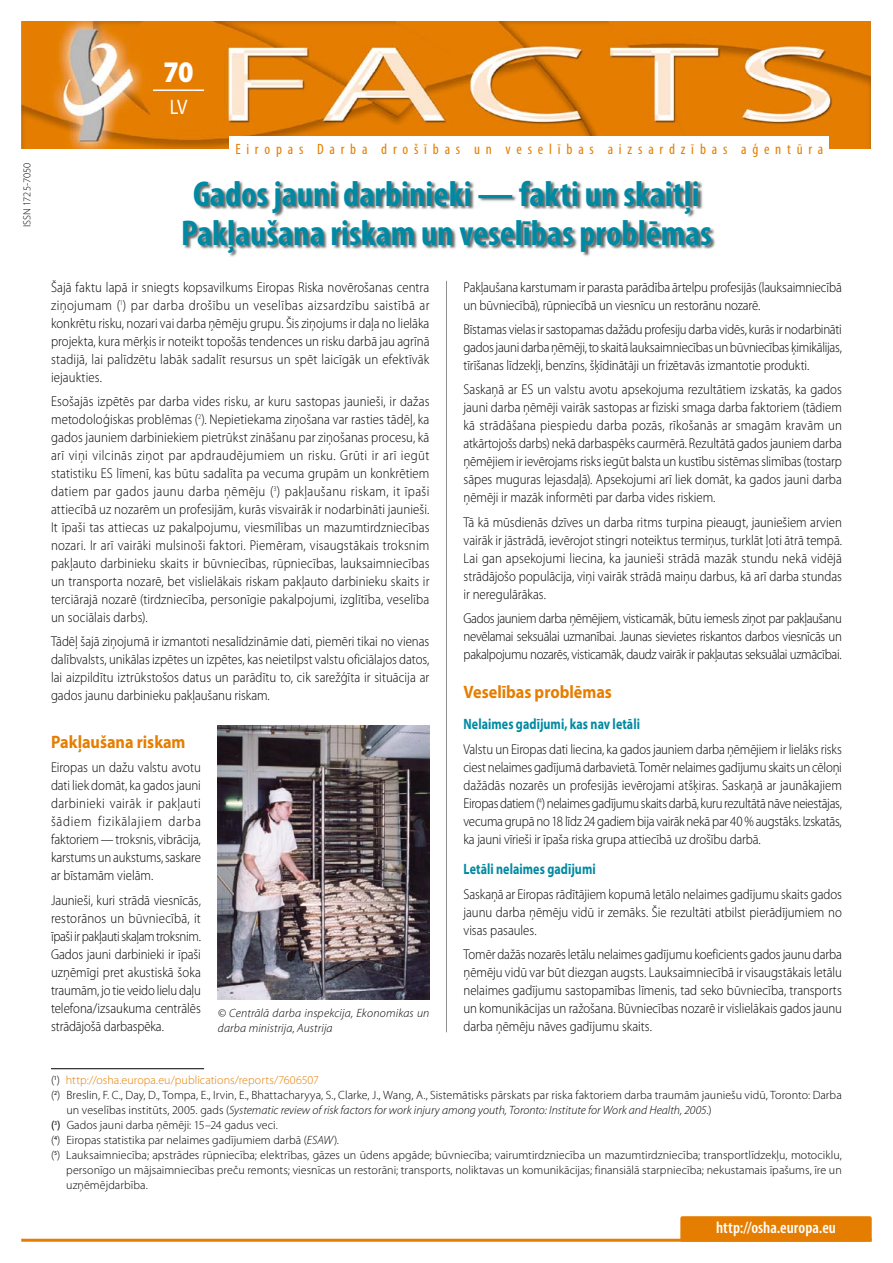
<style>
.page{position:relative;width:893px;height:1263px;background:#fff}
.page>*{position:absolute;margin:0;border:0;box-sizing:border-box;transform-origin:0 0}
.t1{font:700 condensed 36px/39px "Myriad Pro";color:#0089a2;text-align:center}
.t2{font:900 30px "Myriad Pro";color:#fff;scale:.9 1}
.t3{font:21px "Myriad Pro";color:#fff;scale:.88 1}
.t4{font:700 18px "Myriad Pro";color:#e57e00;scale:.9 1}
.t5{font:600 condensed 16.5px "Myriad Pro";letter-spacing:.005em;color:#fff}
.t6{font:condensed 15px "Myriad Pro";letter-spacing:.385em;color:#e57e00}
.t7{font:700 15px "Myriad Pro";letter-spacing:.005em;color:#0089a2;scale:.8 1}
.t8{font:300 14.25px/18px "Myriad Pro";letter-spacing:-.005em;color:#000;text-align:justify;scale:.9 1}
.t9{font:300 12px "Myriad Pro";letter-spacing:.005em;color:#000}
.t10{font:italic 300 12px/15px "Myriad Pro";letter-spacing:.005em;color:#000}
.t11{font:300 12px "Myriad Pro";letter-spacing:.005em;color:#e57e00}
.t12{font:300 10.5px "Myriad Pro";color:#000}
.s1{color:#000}
.s2{font-style:normal}
.s3{font-weight:400}
.s4{font-style:italic}
</style>
<div class="page">
<hr style="left:21px;top:1239px;width:851px;height:3px;background:#e57e00">
<img style="left:184px;top:181px;width:531px;height:76px">
<img style="left:21px;top:21px;width:850px;height:128px">
<div style="left:680px;top:1216px;width:192px;height:26px;background:#e57e00;border-radius:2px"></div>
<hr style="left:153px;top:89px;width:51px;height:2px;background:#fff">
<div style="left:230px;top:136px;width:599px;height:26px;background:#fff"></div>
<hr style="left:446px;top:281px;width:1px;height:751px;background:#909090">
<hr style="left:51px;top:1068px;width:153px;height:1px;background:#000">
<img style="left:218px;top:725px;width:211px;height:274px">
<p class="t12" style="left:21px;top:227px;width:65px;rotate:-90deg">ISSN 1725-7050</p>
<h2 class="t2" style="left:163px;top:55px;width:35px">70</h2>
<h3 class="t3" style="left:170px;top:95px;width:22px">LV</h3>
<p class="t6" style="left:235px;top:141px;width:589px">Eiropas Darba drošības un veselības aizsardzības aģentūra</p>
<h1 class="t1" style="left:181px;top:175px;width:532px">Gados jauni darbinieki — fakti un skaitļi<br>Pakļaušana riskam un veselības problēmas</h1>
<p class="t8" style="left:51px;top:278px;width:422px">Šajā faktu lapā ir sniegts kopsavilkums Eiropas Riska novērošanas centra ziņojumam (<sup>1</sup>) par darba drošību un veselības aizsardzību saistībā ar konkrētu risku, nozari vai darba ņēmēju grupu. Šis ziņojums ir daļa no lielāka projekta, kura mērķis ir noteikt topošās tendences un risku darbā jau agrīnā stadijā, lai palīdzētu labāk sadalīt resursus un spēt laicīgāk un efektīvāk iejaukties.</p>
<p class="t8" style="left:51px;top:392px;width:422px">Esošajās izpētēs par darba vides risku, ar kuru sastopas jaunieši, ir dažas metodoloģiskas problēmas (<sup>2</sup>). Nepietiekama ziņošana var rasties tādēļ, ka gados jauniem darbiniekiem pietrūkst zināšanu par ziņošanas procesu, kā arī viņi vilcinās ziņot par apdraudējumiem un risku. Grūti ir arī iegūt statistiku ES līmenī, kas būtu sadalīta pa vecuma grupām un konkrētiem datiem par gados jaunu darba ņēmēju (<sup>3</sup>) pakļaušanu riskam, it īpaši attiecībā uz nozarēm un profesijām, kurās visvairāk ir nodarbināti jaunieši.<br>It īpaši tas attiecas uz pakalpojumu, viesmīlības un mazumtirdzniecības nozari. Ir arī vairāki mulsinoši faktori. Piemēram, visaugstākais troksnim pakļauto darbinieku skaits ir būvniecības, rūpniecības, lauksaimniecības un transporta nozarē, bet vislielākais riskam pakļauto darbinieku skaits ir terciārajā nozarē (tirdzniecība, personīgie pakalpojumi, izglītība, veselība un sociālais darbs).</p>
<p class="t8" style="left:51px;top:633px;width:422px">Tādēļ šajā ziņojumā ir izmantoti nesalīdzināmie dati, piemēri tikai no vienas dalībvalsts, unikālas izpētes un izpētes, kas neietilpst valstu oficiālajos datos, lai aizpildītu iztrūkstošos datus un parādītu to, cik sarežģīta ir situācija ar gados jaunu darbinieku pakļaušanu riskam.</p>
<p class="t4" style="left:51px;top:732px;width:151px">Pakļaušana riskam</p>
<p class="t8" style="left:51px;top:759px;width:168px">Eiropas un dažu valstu avotu dati liek domāt, ka gados jauni darbinieki vairāk ir pakļauti šādiem fizikālajiem darba faktoriem — troksnis, vibrācija, karstums un aukstums, saskare ar bīstamām vielām.</p>
<p class="t8" style="left:51px;top:891px;width:168px">Jaunieši, kuri strādā viesnīcās, restorānos un būvniecībā, it īpaši ir pakļauti skaļam troksnim.<br>Gados jauni darbinieki ir īpaši uzņēmīgi pret akustiskā šoka traumām, jo tie veido lielu daļu telefona/izsaukuma centrālēs strādājošā darbaspēka.</p>
<p class="t10" style="left:218px;top:1005px;width:213px">© Centrālā darba inspekcija, Ekonomikas un darba ministrija, Austrija</p>
<p class="t8" style="left:463px;top:278px;width:422px">Pakļaušana karstumam ir parasta parādība ārtelpu profesijās (lauksaimniecībā un būvniecībā), rūpniecībā un viesnīcu un restorānu nozarē.</p>
<p class="t8" style="left:463px;top:320px;width:422px">Bīstamas vielas ir sastopamas dažādu profesiju darba vidēs, kurās ir nodarbināti gados jauni darba ņēmēji, to skaitā lauksaimniecības un būvniecības ķimikālijas, tīrīšanas līdzekļi, benzīns, šķīdinātāji un frizētavās izmantotie produkti.</p>
<p class="t8" style="left:463px;top:381px;width:422px">Saskaņā ar ES un valstu avotu apsekojuma rezultātiem izskatās, ka gados jauni darba ņēmēji vairāk sastopas ar fiziski smaga darba faktoriem (tādiem kā strādāšana piespiedu darba pozās, rīkošanās ar smagām kravām un atkārtojošs darbs) nekā darbaspēks caurmērā. Rezultātā gados jauniem darba ņēmējiem ir ievērojams risks iegūt balsta un kustību sistēmas slimības (tostarp sāpes muguras lejasdaļā). Apsekojumi arī liek domāt, ka gados jauni darba ņēmēji ir mazāk informēti par darba vides riskiem.</p>
<p class="t8" style="left:463px;top:513px;width:422px">Tā kā mūsdienās dzīves un darba ritms turpina pieaugt, jauniešiem arvien vairāk ir jāstrādā, ievērojot stingri noteiktus termiņus, turklāt ļoti ātrā tempā.<br>Lai gan apsekojumi liecina, ka jaunieši strādā mazāk stundu nekā vidējā strādājošo populācija, viņi vairāk strādā maiņu darbus, kā arī darba stundas ir neregulārākas.</p>
<p class="t8" style="left:463px;top:610px;width:422px">Gados jauniem darba ņēmējiem, visticamāk, būtu iemesls ziņot par pakļaušanu nevēlamai seksuālai uzmanībai. Jaunas sievietes riskantos darbos viesnīcās un pakalpojumu nozarēs, visticamāk, daudz vairāk ir pakļautas seksuālai uzmācībai.</p>
<p class="t4" style="left:463px;top:682px;width:166px">Veselības problēmas</p>
<p class="t7" style="left:463px;top:716px;width:222px">Nelaimes gadījumi, kas nav letāli</p>
<p class="t8" style="left:463px;top:740px;width:422px">Valstu un Eiropas dati liecina, ka gados jauniem darba ņēmējiem ir lielāks risks ciest nelaimes gadījumā darbavietā. Tomēr nelaimes gadījumu skaits un cēloņi dažādās nozarēs un profesijās ievērojami atšķiras. Saskaņā ar jaunākajiem Eiropas datiem (<sup>4</sup>) nelaimes gadījumu skaits darbā, kuru rezultātā nāve neiestājas, vecuma grupā no 18 līdz 24 gadiem bija vairāk nekā par 40 % augstāks. Izskatās, ka jauni vīrieši ir īpaša riska grupa attiecībā uz drošību darbā.</p>
<p class="t7" style="left:463px;top:861px;width:167px">Letāli nelaimes gadījumi</p>
<p class="t8" style="left:463px;top:885px;width:422px">Saskaņā ar Eiropas rādītājiem kopumā letālo nelaimes gadījumu skaits gados jaunu darba ņēmēju vidū ir zemāks. Šie rezultāti atbilst pierādījumiem no visas pasaules.</p>
<p class="t8" style="left:463px;top:946px;width:422px">Tomēr dažās nozarēs letālu nelaimes gadījumu koeficients gados jaunu darba ņēmēju vidū var būt diezgan augsts. Lauksaimniecībā ir visaugstākais letālu nelaimes gadījumu sastopamības līmenis, tad seko būvniecība, transports un komunikācijas un ražošana. Būvniecības nozarē ir vislielākais gados jaunu darba ņēmēju nāves gadījumu skaits.</p>
<p class="t11" style="left:51px;top:1073px;width:269px"><span class="s1">(</span><sup>1</sup><span class="s1">)</span> http://osha.europa.eu/publications/reports/7606507</p>
<p class="t9" style="left:51px;top:1088px;width:792px">(<sup>2</sup>) Breslin, F. C., Day, D., Tompa, E., Irvin, E., Bhattacharyya, S., Clarke, J., Wang, A., Sistemātisks pārskats par riska faktoriem darba traumām jauniešu vidū, Toronto: Darba</p>
<p class="t10" style="left:66px;top:1103px;width:647px"><span class="s2">un veselības institūts, 2005. gads (</span>Systematic review of risk factors for work injury among youth, Toronto: Institute for Work and Health, 2005<span class="s2">.)</span></p>
<p class="t9" style="left:51px;top:1118px;width:228px"><span class="s3">(</span><sup>3</sup><span class="s3">)</span> Gados jauni darba ņēmēji: 15–24 gadus veci.</p>
<p class="t9" style="left:51px;top:1133px;width:289px">(<sup>4</sup>) Eiropas statistika par nelaimes gadījumiem darbā (<span class="s4">ESAW</span>).</p>
<p class="t9" style="left:51px;top:1148px;width:792px">(<sup>5</sup>) Lauksaimniecība; apstrādes rūpniecība; elektrības, gāzes un ūdens apgāde; būvniecība; vairumtirdzniecība un mazumtirdzniecība; transportlīdzekļu, motociklu,</p>
<p class="t9" style="left:66px;top:1163px;width:777px">personīgo un mājsaimniecības preču remonts; viesnīcas un restorāni; transports, noliktavas un komunikācijas; finansiālā starpniecība; nekustamais īpašums, īre un</p>
<p class="t9" style="left:66px;top:1178px;width:83px">uzņēmējdarbība.</p>
<p class="t5" style="left:716px;top:1219px;width:121px">http://osha.europa.eu</p>
</div>
